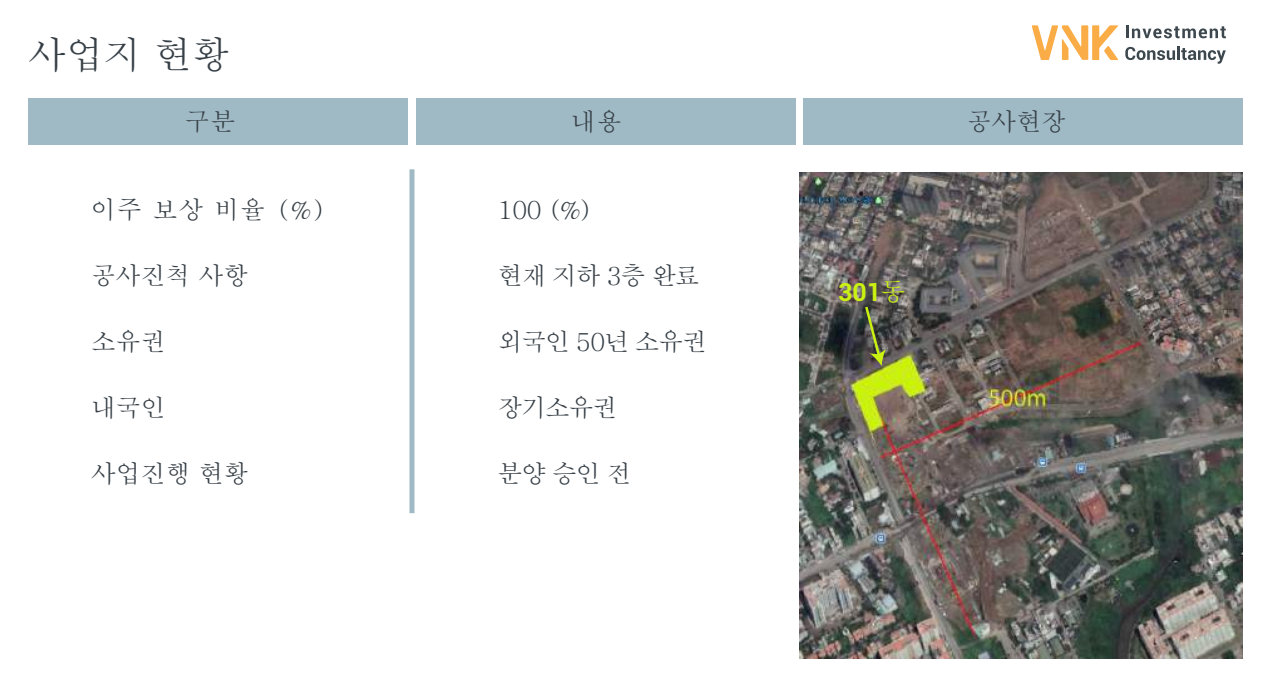
<style>
.page{position:relative;width:1271px;height:697px;background:#fff}
.page>*{position:absolute;margin:0;border:0;box-sizing:border-box;transform-origin:0 0}
.t1{font:500 37.75px "Adobe Myungjo Std";color:#363f46}
.t2{font:500 24.75px "Adobe Myungjo Std";color:#363f46}
.t3{font:500 24.75px "Adobe Myungjo Std";letter-spacing:-.05em;color:#363f46}
.t4{font:700 24.75px "Roboto";color:#caf111}
.s1{font-family:"Adobe Myungjo Std";font-weight:500}
</style>
<div class="page">
<div style="left:409px;top:169px;width:5px;height:343px;background:#9fbac5"></div>
<div style="left:416px;top:98px;width:379px;height:47px;background:#9fbac5"></div>
<div style="left:28px;top:98px;width:380px;height:47px;background:#9fbac5"></div>
<div style="left:803px;top:98px;width:439px;height:47px;background:#9fbac5"></div>
<img style="left:799px;top:173px;width:443px;height:484px">
<svg style="left:863px;top:304px;width:22px;height:61px"></svg>
<svg style="left:1031px;top:25px;width:87px;height:35px"></svg>
<svg style="left:1126px;top:25px;width:99px;height:13px"></svg>
<svg style="left:1125px;top:46px;width:100px;height:18px"></svg>
<h1 class="t1" style="left:29px;top:36px;width:202px">사업지 현황</h1>
<p class="t2" style="left:185px;top:109px;width:52px">구분</p>
<p class="t2" style="left:571px;top:109px;width:52px">내용</p>
<p class="t2" style="left:966px;top:109px;width:101px">공사현장</p>
<p class="t2" style="left:91px;top:197px;width:236px">이주 보상 비율 (%)</p>
<p class="t2" style="left:498px;top:197px;width:96px">100 (%)</p>
<p class="t2" style="left:91px;top:263px;width:159px">공사진척 사항</p>
<p class="t2" style="left:498px;top:263px;width:203px">현재 지하 3층 완료</p>
<p class="t4" style="left:838px;top:275px;width:69px">301<span class="s1">동</span></p>
<p class="t2" style="left:91px;top:329px;width:76px">소유권</p>
<p class="t3" style="left:498px;top:329px;width:210px">외국인 50년 소유권</p>
<p class="t2" style="left:91px;top:394px;width:76px">내국인</p>
<p class="t2" style="left:498px;top:394px;width:121px">장기소유권</p>
<p class="t2" style="left:91px;top:460px;width:159px">사업진행 현황</p>
<p class="t2" style="left:498px;top:460px;width:135px">분양 승인 전</p>
</div>
